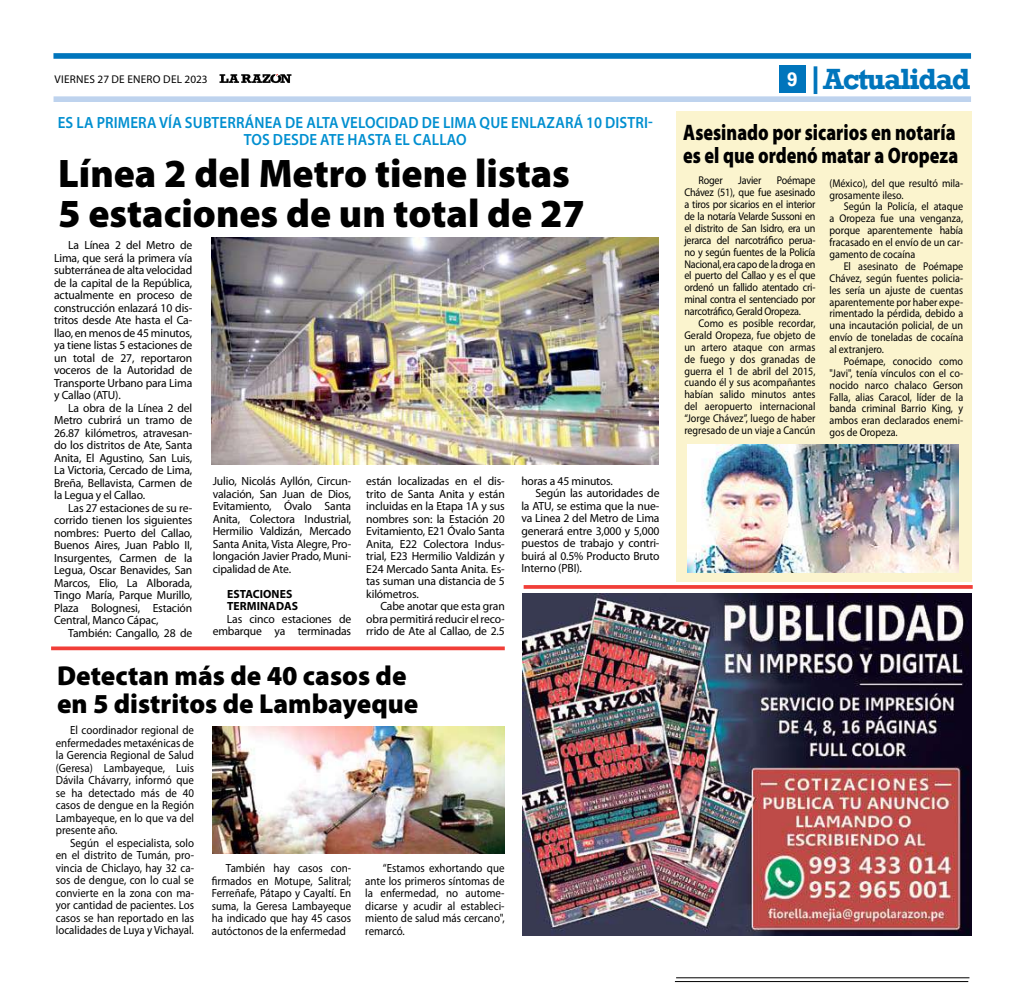
<style>
.page{position:relative;width:1024px;height:990px;background:#fff}
.page>*{position:absolute;margin:0;border:0;box-sizing:border-box;transform-origin:0 0}
.t1{font:900 40px/40px "Myriad Pro";color:#000}
.t2{font:700 30px "Rockwell";letter-spacing:-.05em;color:#0075bc}
.t3{font:900 27.5px/27.5px "Myriad Pro";color:#000}
.t4{font:900 22.5px/22.5px "Myriad Pro";color:#000;scale:.8 1}
.t5{font:600 16.25px/16.2px "Myriad Pro";letter-spacing:.01em;color:#008fd0;text-align:center;scale:.92 1}
.t6{font:11.88px/12.5px "Myriad Pro";letter-spacing:-.01em;color:#000;text-align:justify}
.t7{font:11.88px/12.5px "Myriad Pro";letter-spacing:-.01em;color:#000;text-align:justify;scale:.92 1}
.t8{font:700 11.88px/12.5px "Myriad Pro";color:#000}
.t9{font:11.25px/11.9px "Myriad Pro";color:#000;text-align:justify;scale:.9 1}
.t10{font:11.25px "Myriad Pro";letter-spacing:.02em;color:#000}
.t11{font:11.25px "Myriad Pro";color:#000}
.s1{font-size:20px;color:#fff}
</style>
<div class="page">
<div style="left:53px;top:53px;width:918px;height:6px;background:#0075bc"></div>
<div style="left:54px;top:96px;width:917px;height:6px;background:#bed3ee"></div>
<div style="left:779px;top:65px;width:26px;height:28px;background:#0075bc"></div>
<svg style="left:220px;top:74px;width:71px;height:9px"></svg>
<hr style="left:675px;top:981px;width:293px;height:1px;background:#000">
<hr style="left:676px;top:977px;width:293px;height:1px;background:#000">
<svg style="left:51px;top:646px;width:454px;height:4px;background:#f25550"></svg>
<img style="left:213px;top:727px;width:292px;height:127px">
<img style="left:212px;top:237px;width:446px;height:227px">
<svg style="left:523px;top:585px;width:449px;height:4px;background:#f14944"></svg>
<img style="left:522px;top:593px;width:449px;height:342px">
<div style="left:676px;top:111px;width:296px;height:471px;background:#fbf4ce"></div>
<img style="left:688px;top:444px;width:270px;height:129px">
<p class="t11" style="left:55px;top:72px;width:7px">viernes</p>
<p class="t10" style="left:98px;top:72px;width:73px">27 DE ENERO del</p>
<p class="t11" style="left:185px;top:72px;width:25px">2023</p>
<h2 class="t2" style="left:787px;top:61px;width:185px"><span class="s1">9</span> |Actualidad</h2>
<h3 class="t5" style="left:58px;top:114px;width:648px">ES LA PRIMERA VÍA SUBTERRÁNEA DE ALTA VELOCIDAD DE LIMA QUE ENLAZARÁ 10 DISTRI-<br>TOS DESDE ATE HASTA EL CALLAO</h3>
<h1 class="t1" style="left:58px;top:154px;width:528px">Línea 2 del Metro tiene listas<br>5 estaciones de un total de 27</h1>
<p class="t6" style="left:54px;top:239px;width:140px;text-indent:14px">La Línea 2 del Metro de Lima, que será la primera vía subterránea de alta velocidad de la capital de la República, actualmente en proceso de construcción enlazará 10 dis&shy;tritos desde Ate hasta el Ca&shy;llao, en menos de 45 minutos, ya tiene listas 5 estaciones de un total de 27, reportaron voceros de la Autoridad de Transporte Urbano para Lima y Callao (ATU).</p>
<p class="t6" style="left:54px;top:401px;width:140px;text-indent:14px">La obra de la Línea 2 del Metro cubrirá un tramo de 26.87 kilómetros, atravesan&shy;do los distritos de Ate, Santa Anita, El Agustino, San Luis, La Victoria, Cercado de Lima, Breña, Bellavista, Carmen de la Legua y el Callao.</p>
<p class="t6" style="left:54px;top:501px;width:140px;text-indent:14px">Las 27 estaciones de su re&shy;corrido tienen los siguientes nombres: Puerto del Callao, Buenos Aires, Juan Pablo II, Insurgentes, Carmen de la Legua, Oscar Benavides, San Marcos, Elio, La Alborada, Tingo María, Parque Murillo, Plaza Bolognesi, Estación Central, Manco Cápac,</p>
<p class="t6" style="left:68px;top:626px;width:126px">También: Cangallo, 28 de</p>
<p class="t6" style="left:213px;top:475px;width:140px">Julio, Nicolás Ayllón, Circun&shy;valación, San Juan de Dios, Evitamiento, Óvalo Santa Anita, Colectora Industrial, Hermilio Valdizán, Mercado Santa Anita, Vista Alegre, Pro&shy;longación Javier Prado, Muni&shy;cipalidad de Ate.</p>
<p class="t8" style="left:227px;top:587px;width:14px">ESTACIONES<br>TERMINADAS</p>
<p class="t6" style="left:213px;top:612px;width:140px;text-align:right">Las cinco estaciones de embarque ya terminadas</p>
<p class="t6" style="left:366px;top:475px;width:140px">están localizadas en el dis&shy;trito de Santa Anita y están incluidas en la Etapa 1A y sus nombres son: la Estación 20<br>Evitamiento, E21 Óvalo Santa Anita, E22 Colectora Indus&shy;trial, E23 Hermilio Valdizán y E24 Mercado Santa Anita. Es&shy;tas suman una distancia de 5 kilómetros.</p>
<p class="t6" style="left:366px;top:600px;width:140px;text-indent:14px">Cabe anotar que esta gran obra permitirá reducir el reco&shy;rrido de Ate al Callao, de 2.5</p>
<h3 class="t3" style="left:57px;top:662px;width:363px">Detectan más de 40 casos de en 5 distritos de Lambayeque</h3>
<p class="t7" style="left:56px;top:724px;width:152px;text-indent:14px">El coordinador regional de enfermedades metaxénicas de la Gerencia Regional de Salud (Geresa) Lambayeque, Luis Dávila Chávarry, informó que se ha detectado más de 40 casos de dengue en la Región Lambayeque, en lo que va del presente año.</p>
<p class="t7" style="left:56px;top:836px;width:152px;text-indent:14px">Según el especialista, solo en el distrito de Tumán, pro&shy;vincia de Chiclayo, hay 32 ca&shy;sos de dengue, con lo cual se convierte en la zona con ma&shy;yor cantidad de pacientes. Los casos se han reportado en las localidades de Luya y Vichayal.</p>
<p class="t7" style="left:212px;top:862px;width:153px;text-indent:14px">También hay casos con&shy;firmados en Motupe, Salitral; Ferreñafe, Pátapo y Cayaltí. En suma, la Geresa Lambayeque ha indicado que hay 45 casos autóctonos de la enfermedad</p>
<p class="t7" style="left:365px;top:862px;width:153px;text-indent:18px">“Estamos exhortando que ante los primeros síntomas de la enfermedad, no autome&shy;dicarse y acudir al estableci&shy;miento de salud más cercano", remarcó.</p>
<p class="t6" style="left:521px;top:474px;width:93px">horas a 45 minutos.</p>
<p class="t6" style="left:535px;top:487px;width:126px">Según las autoridades de</p>
<p class="t6" style="left:521px;top:499px;width:140px">la ATU, se estima que la nue-</p>
<p class="t6" style="left:521px;top:512px;width:140px">va Linea 2 del Metro de Lima</p>
<p class="t6" style="left:521px;top:524px;width:140px">generará entre 3,000 y 5,000</p>
<p class="t6" style="left:521px;top:537px;width:140px">puestos de trabajo y contri-</p>
<p class="t6" style="left:521px;top:549px;width:140px">buirá al 0.5% Producto Bruto</p>
<p class="t6" style="left:521px;top:562px;width:62px">Interno (PBI).</p>
<h3 class="t4" style="left:683px;top:122px;width:345px">Asesinado por sicarios en notaría es el que ordenó matar a Oropeza</h3>
<p class="t9" style="left:698px;top:175px;width:28px">Roger</p>
<p class="t9" style="left:738px;top:175px;width:27px">Javier</p>
<p class="t9" style="left:684px;top:175px;width:147px;text-indent:93px">Poémape Chávez (51), que fue asesinado a tiros por sicarios en el interior de la notaría Velarde Sussoni en el distrito de San Isidro, era un jerarca del narcotráfico perua&shy;no y según fuentes de la Policía Nacional, era capo de la droga en el puerto del Callao y es el que ordenó un fallido atentado cri&shy;minal contra el sentenciado por narcotráfico, Gerald Oropeza.</p>
<p class="t9" style="left:684px;top:317px;width:147px;text-indent:14px">Como es posible recordar, Gerald Oropeza, fue objeto de un artero ataque con armas de fuego y dos granadas de guerra el 1 de abril del 2015, cuando él y sus acompañantes habían salido minutos antes del aeropuerto internacional “Jorge Chávez”, luego de haber regresado de un viaje a Cancún</p>
<p class="t9" style="left:829px;top:177px;width:150px">(México), del que resultó mila&shy;grosamente ileso.</p>
<p class="t9" style="left:829px;top:201px;width:150px;text-indent:14px">Según la Policía, el ataque a Oropeza fue una venganza, porque aparentemente había fracasado en el envío de un car&shy;gamento de cocaína</p>
<p class="t9" style="left:829px;top:260px;width:150px;text-indent:14px">El asesinato de Poémape Chávez, según fuentes policia&shy;les sería un ajuste de cuentas aparentemente por haber expe&shy;rimentado la pérdida, debido a una incautación policial, de un envío de toneladas de cocaína al extranjero.</p>
<p class="t9" style="left:829px;top:355px;width:150px;text-indent:14px">Poémape, conocido como "Javi", tenía vínculos con el co&shy;nocido narco chalaco Gerson Falla, alias Caracol, líder de la banda criminal Barrio King, y ambos eran declarados enemi&shy;gos de Oropeza.</p>
</div>
